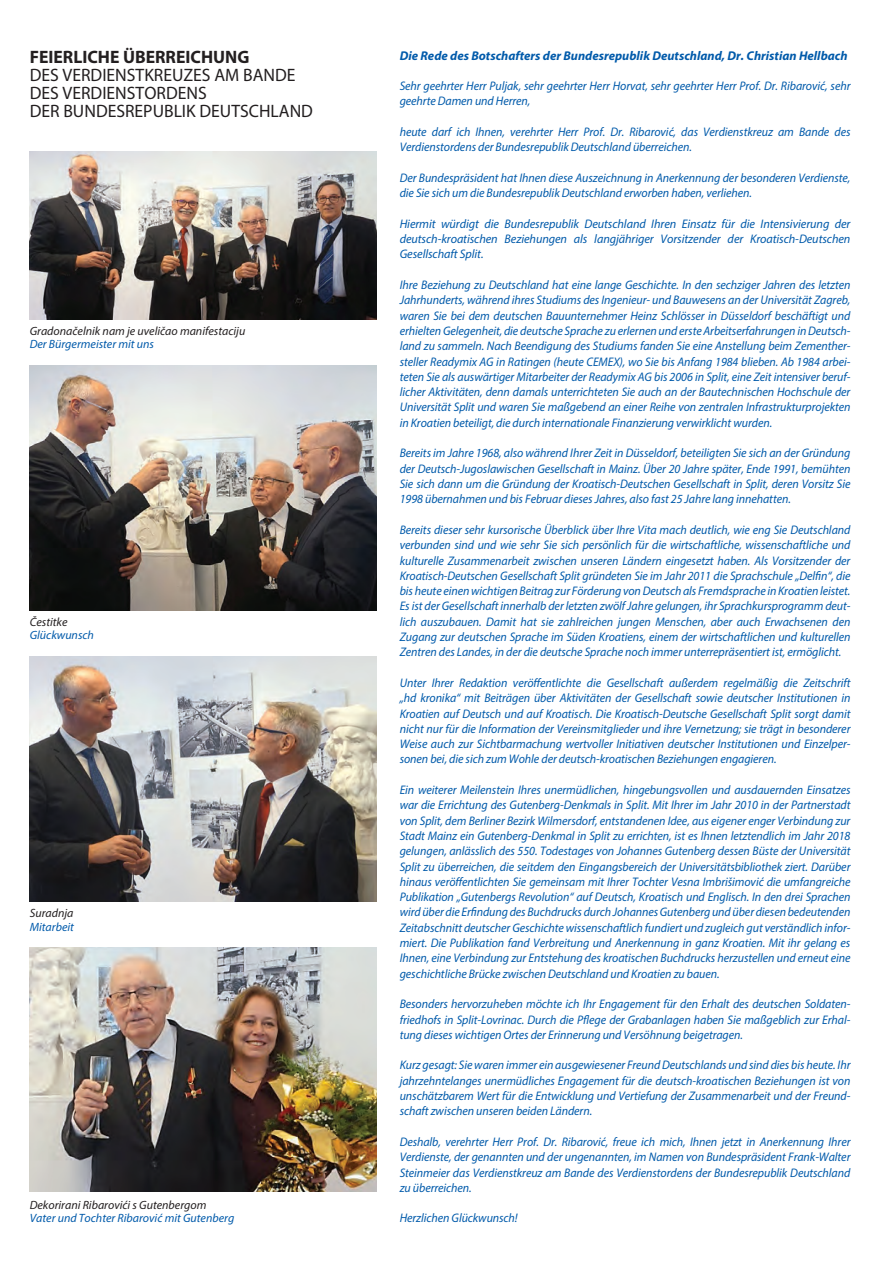
<style>
.page{position:relative;width:893px;height:1263px;background:#fff}
.page>*{position:absolute;margin:0;border:0;box-sizing:border-box;transform-origin:0 0}
.t1{font:18px/18px "Myriad Pro";color:#231f20}
.t2{font:700 18px "Myriad Pro";color:#231f20}
.t3{font:italic 700 12.75px "Myriad Pro";color:#015aaa}
.t4{font:italic 12.45px/15.3px "Myriad Pro";letter-spacing:-.005em;color:#015aaa;text-align:justify;scale:.96 1}
.t5{font:italic 12.45px/15.3px "Myriad Pro";letter-spacing:-.005em;color:#015aaa;text-align:justify}
.t6{font:italic 12px "Myriad Pro";color:#231f20}
.t7{font:italic 12px "Myriad Pro";color:#015aaa}
</style>
<div class="page">
<img style="left:30px;top:366px;width:346px;height:244px">
<img style="left:30px;top:947px;width:346px;height:245px">
<img style="left:30px;top:151px;width:346px;height:169px">
<img style="left:30px;top:656px;width:346px;height:245px">
<h1 class="t2" style="left:30px;top:45px;width:221px">FEIERLICHE ÜBERREICHUNG</h1>
<h1 class="t1" style="left:30px;top:66px;width:285px">DES VERDIENSTKREUZES AM BANDE<br>DES VERDIENSTORDENS<br>DER BUNDESREPUBLIK DEUTSCHLAND</h1>
<p class="t6" style="left:30px;top:323px;width:217px">Gradonačelnik nam je uveličao manifestaciju</p>
<p class="t7" style="left:30px;top:337px;width:126px">Der Bürgermeister mit uns</p>
<p class="t6" style="left:30px;top:614px;width:39px">Čestitke</p>
<p class="t7" style="left:30px;top:628px;width:66px">Glückwunsch</p>
<p class="t6" style="left:30px;top:906px;width:45px">Suradnja</p>
<p class="t7" style="left:30px;top:919px;width:46px">Mitarbeit</p>
<p class="t6" style="left:30px;top:1197px;width:178px">Dekorirani Ribarovići s Gutenbergom</p>
<p class="t7" style="left:30px;top:1211px;width:206px">Vater und Tochter Ribarović mit Gutenberg</p>
<p class="t3" style="left:400px;top:47px;width:449px">Die Rede des Botschafters der Bundesrepublik Deutschland, Dr. Christian Hellbach</p>
<p class="t4" style="left:400px;top:78px;width:471px">Sehr geehrter Herr Puljak, sehr geehrter Herr Horvat, sehr geehrter Herr Prof. Dr. Ribarović, sehr geehrte Damen und Herren,</p>
<p class="t4" style="left:400px;top:124px;width:471px">heute darf ich Ihnen, verehrter Herr Prof. Dr. Ribarović, das Verdienstkreuz am Bande des<br>Verdienstordens der Bundesrepublik Deutschland überreichen.</p>
<p class="t4" style="left:400px;top:170px;width:471px">Der Bundespräsident hat Ihnen diese Auszeichnung in Anerkennung der besonderen Verdienste, die Sie sich um die Bundesrepublik Deutschland erworben haben, verliehen.</p>
<p class="t5" style="left:400px;top:216px;width:452px">Hiermit würdigt die Bundesrepublik Deutschland Ihren Einsatz für die Intensivierung der deutsch-kroatischen Beziehungen als langjähriger Vorsitzender der Kroatisch-Deutschen Gesellschaft Split.</p>
<p class="t4" style="left:400px;top:277px;width:471px">Ihre Beziehung zu Deutschland hat eine lange Geschichte. In den sechziger Jahren des letzten Jahrhunderts, während ihres Studiums des Ingenieur- und Bauwesens an der Universität Zagreb, waren Sie bei dem deutschen Bauunternehmer Heinz Schlösser in Düsseldorf beschäftigt und erhielten Gelegenheit, die deutsche Sprache zu erlernen und erste Arbeitserfahrungen in Deutsch&shy;land zu sammeln. Nach Beendigung des Studiums fanden Sie eine Anstellung beim Zementher&shy;steller Readymix AG in Ratingen (heute CEMEX), wo Sie bis Anfang 1984 blieben. Ab 1984 arbei&shy;teten Sie als auswärtiger Mitarbeiter der Readymix AG bis 2006 in Split, eine Zeit intensiver beruf&shy;licher Aktivitäten, denn damals unterrichteten Sie auch an der Bautechnischen Hochschule der Universität Split und waren Sie maßgebend an einer Reihe von zentralen Infrastrukturprojekten in Kroatien beteiligt, die durch internationale Finanzierung verwirklicht wurden.</p>
<p class="t4" style="left:400px;top:445px;width:471px">Bereits im Jahre 1968, also während Ihrer Zeit in Düsseldorf, beteiligten Sie sich an der Gründung der Deutsch-Jugoslawischen Gesellschaft in Mainz. Über 20 Jahre später, Ende 1991, bemühten Sie sich dann um die Gründung der Kroatisch-Deutschen Gesellschaft in Split, deren Vorsitz Sie 1998 übernahmen und bis Februar dieses Jahres, also fast 25 Jahre lang innehatten.</p>
<p class="t4" style="left:400px;top:522px;width:471px">Bereits dieser sehr kursorische Überblick über Ihre Vita mach deutlich, wie eng Sie Deutschland verbunden sind und wie sehr Sie sich persönlich für die wirtschaftliche, wissenschaftliche und kulturelle Zusammenarbeit zwischen unseren Ländern eingesetzt haben. Als Vorsitzender der Kroatisch-Deutschen Gesellschaft Split gründeten Sie im Jahr 2011 die Sprachschule „Delfin“, die bis heute einen wichtigen Beitrag zur Förderung von Deutsch als Fremdsprache in Kroatien leistet.<br>Es ist der Gesellschaft innerhalb der letzten zwölf Jahre gelungen, ihr Sprachkursprogramm deut&shy;lich auszubauen. Damit hat sie zahlreichen jungen Menschen, aber auch Erwachsenen den Zugang zur deutschen Sprache im Süden Kroatiens, einem der wirtschaftlichen und kulturellen Zentren des Landes, in der die deutsche Sprache noch immer unterrepräsentiert ist, ermöglicht.</p>
<p class="t4" style="left:400px;top:675px;width:471px">Unter Ihrer Redaktion veröffentlichte die Gesellschaft außerdem regelmäßig die Zeitschrift „hd kronika“ mit Beiträgen über Aktivitäten der Gesellschaft sowie deutscher Institutionen in Kroatien auf Deutsch und auf Kroatisch. Die Kroatisch-Deutsche Gesellschaft Split sorgt damit nicht nur für die Information der Vereinsmitglieder und ihre Vernetzung; sie trägt in besonderer Weise auch zur Sichtbarmachung wertvoller Initiativen deutscher Institutionen und Einzelper&shy;sonen bei, die sich zum Wohle der deutsch-kroatischen Beziehungen engagieren.</p>
<p class="t4" style="left:400px;top:782px;width:471px">Ein weiterer Meilenstein Ihres unermüdlichen, hingebungsvollen und ausdauernden Einsatzes war die Errichtung des Gutenberg-Denkmals in Split. Mit Ihrer im Jahr 2010 in der Partnerstadt von Split, dem Berliner Bezirk Wilmersdorf, entstandenen Idee, aus eigener enger Verbindung zur Stadt Mainz ein Gutenberg-Denkmal in Split zu errichten, ist es Ihnen letztendlich im Jahr 2018 gelungen, anlässlich des 550. Todestages von Johannes Gutenberg dessen Büste der Universität Split zu überreichen, die seitdem den Eingangsbereich der Universitätsbibliothek ziert. Darüber hinaus veröffentlichten Sie gemeinsam mit Ihrer Tochter Vesna Imbrišimović die umfangreiche Publikation „Gutenbergs Revolution“ auf Deutsch, Kroatisch und Englisch. In den drei Sprachen wird über die Erfindung des Buchdrucks durch Johannes Gutenberg und über diesen bedeutenden Zeitabschnitt deutscher Geschichte wissenschaftlich fundiert und zugleich gut verständlich infor&shy;miert. Die Publikation fand Verbreitung und Anerkennung in ganz Kroatien. Mit ihr gelang es Ihnen, eine Verbindung zur Entstehung des kroatischen Buchdrucks herzustellen und erneut eine geschichtliche Brücke zwischen Deutschland und Kroatien zu bauen.</p>
<p class="t4" style="left:400px;top:996px;width:471px">Besonders hervorzuheben möchte ich Ihr Engagement für den Erhalt des deutschen Soldaten&shy;friedhofs in Split-Lovrinac. Durch die Pflege der Grabanlagen haben Sie maßgeblich zur Erhal&shy;tung dieses wichtigen Ortes der Erinnerung und Versöhnung beigetragen.</p>
<p class="t4" style="left:400px;top:1057px;width:471px">Kurz gesagt: Sie waren immer ein ausgewiesener Freund Deutschlands und sind dies bis heute. Ihr jahrzehntelanges unermüdliches Engagement für die deutsch-kroatischen Beziehungen ist von unschätzbarem Wert für die Entwicklung und Vertiefung der Zusammenarbeit und der Freund&shy;schaft zwischen unseren beiden Ländern.</p>
<p class="t4" style="left:400px;top:1134px;width:471px">Deshalb, verehrter Herr Prof. Dr. Ribarović, freue ich mich, Ihnen jetzt in Anerkennung Ihrer Verdienste, der genannten und der ungenannten, im Namen von Bundespräsident Frank-Walter Steinmeier das Verdienstkreuz am Bande des Verdienstordens der Bundesrepublik Deutschland zu überreichen.</p>
<p class="t4" style="left:400px;top:1210px;width:124px">Herzlichen Glückwunsch!</p>
</div>
